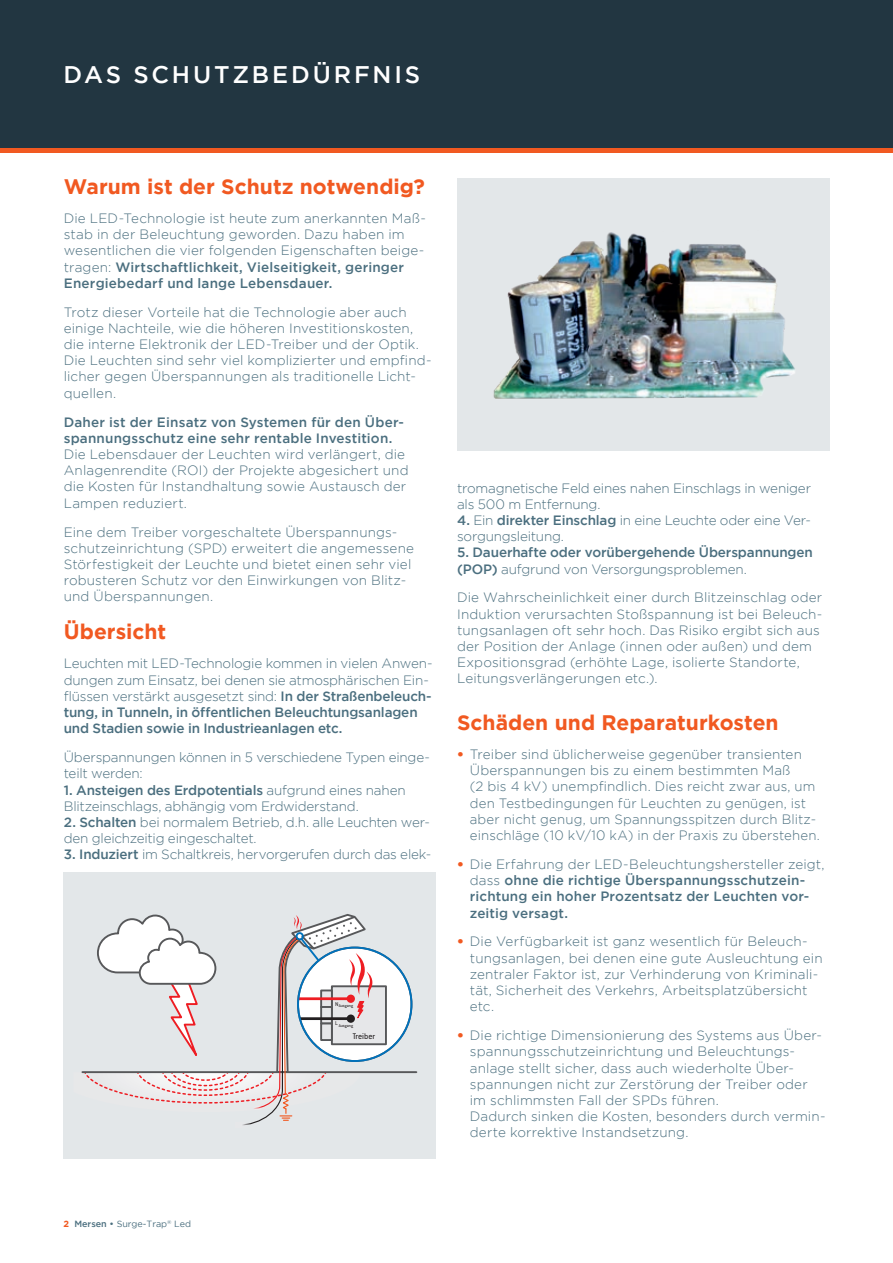
<style>
.page{position:relative;width:893px;height:1263px;background:#fff}
.page>*{position:absolute;margin:0;border:0;box-sizing:border-box;transform-origin:0 0}
.t1{font:500 24px "Gotham";letter-spacing:.115em;color:#fff}
.t2{font:700 21px "Gotham";color:#f15921}
.t3{font:300 13.5px/16.2px "Gotham";letter-spacing:.005em;color:#4b6f7f}
.t4{font:300 13.5px/16.2px "Gotham";letter-spacing:-.015em;color:#4b6f7f}
.t5{font:500 13.5px/16.2px "Gotham";letter-spacing:.01em;color:#4b6f7f}
.t6{font:500 13.5px/16.2px "Gotham";letter-spacing:-.01em;color:#4b6f7f}
.t7{font:9px "Gotham";color:#4b6f7f}
.t8{font:9px "Conduit ITC Std";color:#231f20}
.t9{font:4.65px "Conduit ITC Std";color:#231f20}
.s1{font-weight:500}
.s2{font-weight:300}
.s3{font-weight:900;color:#f15921}
.s4{font-weight:700;color:#f15921}
</style>
<div class="page">
<div style="left:0;top:0;width:893px;height:149px;background:#223641"></div>
<div style="left:0;top:148px;width:893px;height:5px;background:#f15921"></div>
<div style="left:64px;top:872px;width:372px;height:287px;background:#e3e7e9"></div>
<hr style="left:82px;top:1071px;width:334px;height:2px;background:#57585a">
<div style="left:298px;top:947px;width:113px;height:114px;background:#fff;border-radius:50%"></div>
<div style="left:332px;top:986px;width:54px;height:58px;background:#e6e7e9"></div>
<div style="left:331px;top:985px;width:56px;height:60px;border:2px solid #57585a"></div>
<svg style="left:81px;top:914px;width:292px;height:212px"></svg>
<img style="left:457px;top:179px;width:372px;height:272px">
<h1 class="t1" style="left:64px;top:61px;width:358px">DAS SCHUTZBEDÜRFNIS</h1>
<h2 class="t2" style="left:64px;top:174px;width:363px">Warum ist der Schutz notwendig?</h2>
<p class="t3" style="left:64px;top:210px;width:364px">Die LED-Technologie ist heute zum anerkannten Maß&shy;stab in der Beleuchtung geworden. Dazu haben im wesentlichen die vier folgenden Eigenschaften beige&shy;tragen: <span class="s1">Wirtschaftlichkeit, Vielseitigkeit, geringer Energiebedarf und lange Lebensdauer.</span></p>
<p class="t3" style="left:64px;top:304px;width:369px">Trotz dieser Vorteile hat die Technologie aber auch einige Nachteile, wie die höheren Investitionskosten, die interne Elektronik der LED-Treiber und der Optik.<br>Die Leuchten sind sehr viel komplizierter und empfind&shy;licher gegen Überspannungen als traditionelle Licht&shy;quellen.</p>
<p class="t5" style="left:64px;top:413px;width:342px">Daher ist der Einsatz von Systemen für den Über&shy;spannungsschutz eine sehr rentable Investition.</p>
<p class="t3" style="left:64px;top:446px;width:346px">Die Lebensdauer der Leuchten wird verlängert, die Anlagenrendite (ROI) der Projekte abgesichert und die Kosten für Instandhaltung sowie Austausch der Lampen reduziert.</p>
<p class="t3" style="left:64px;top:524px;width:352px">Eine dem Treiber vorgeschaltete Überspannungs&shy;schutzeinrichtung (SPD) erweitert die angemessene Störfestigkeit der Leuchte und bietet einen sehr viel robusteren Schutz vor den Einwirkungen von Blitz&shy;und Überspannungen.</p>
<h2 class="t2" style="left:64px;top:620px;width:104px">Übersicht</h2>
<p class="t4" style="left:64px;top:655px;width:370px">Leuchten mit LED-Technologie kommen in vielen Anwen&shy;dungen zum Einsatz, bei denen sie atmosphärischen Ein&shy;flüssen verstärkt ausgesetzt sind: <span class="s1">In der Straßenbeleuch&shy;tung, in Tunneln, in öffentlichen Beleuchtungsanlagen und Stadien sowie in Industrieanlagen etc.</span></p>
<p class="t4" style="left:64px;top:749px;width:368px">Überspannungen können in 5 verschiedene Typen einge&shy;teilt werden:</p>
<p class="t4" style="left:64px;top:781px;width:343px"><span class="s1">1. Ansteigen des Erdpotentials</span> aufgrund eines nahen<br>Blitzeinschlags, abhängig vom Erdwiderstand.</p>
<p class="t4" style="left:64px;top:814px;width:368px"><span class="s1">2. Schalten</span> bei normalem Betrieb, d.h. alle Leuchten wer&shy;den gleichzeitig eingeschaltet.</p>
<p class="t4" style="left:64px;top:846px;width:369px"><span class="s1">3. Induziert</span> im Schaltkreis, hervorgerufen durch das elek-</p>
<p class="t9" style="left:335px;top:1002px;width:20px"><sup>N</sup> Ausgang</p>
<p class="t9" style="left:335px;top:1022px;width:20px"><sup>L</sup> Ausgang</p>
<p class="t8" style="left:353px;top:1030px;width:24px">Treiber</p>
<p class="t4" style="left:457px;top:479px;width:355px">tromagnetische Feld eines nahen Einschlags in weniger als 500 m Entfernung.</p>
<p class="t4" style="left:457px;top:512px;width:355px"><span class="s1">4.</span> Ein <span class="s1">direkter Einschlag</span> in eine Leuchte oder eine Ver&shy;sorgungsleitung.</p>
<p class="t6" style="left:457px;top:544px;width:357px">5. Dauerhafte oder vorübergehende Überspannungen (POP) <span class="s2">aufgrund von Versorgungsproblemen.</span></p>
<p class="t3" style="left:457px;top:589px;width:367px">Die Wahrscheinlichkeit einer durch Blitzeinschlag oder Induktion verursachten Stoßspannung ist bei Beleuch&shy;tungsanlagen oft sehr hoch. Das Risiko ergibt sich aus der Position der Anlage (innen oder außen) und dem Expositionsgrad (erhöhte Lage, isolierte Standorte, Leitungsverlängerungen etc.).</p>
<h2 class="t2" style="left:457px;top:710px;width:323px">Schäden und Reparaturkosten</h2>
<p class="t3" style="left:470px;top:746px;width:352px;text-indent:-13px"><span class="s3">•</span> Treiber sind üblicherweise gegenüber transienten Überspannungen bis zu einem bestimmten Maß<br>(2 bis 4 kV) unempfindlich. Dies reicht zwar aus, um den Testbedingungen für Leuchten zu genügen, ist aber nicht genug, um Spannungsspitzen durch Blitz&shy;einschläge (10 kV/10 kA) in der Praxis zu überstehen.</p>
<p class="t5" style="left:470px;top:856px;width:356px;text-indent:-13px"><span class="s3">•</span> <span class="s2">Die Erfahrung der LED-Beleuchtungshersteller zeigt, dass</span> ohne die richtige Überspannungsschutzein&shy;richtung ein hoher Prozentsatz der Leuchten vor&shy;zeitig versagt.</p>
<p class="t3" style="left:470px;top:933px;width:354px;text-indent:-13px"><span class="s3">•</span> Die Verfügbarkeit ist ganz wesentlich für Beleuch&shy;tungsanlagen, bei denen eine gute Ausleuchtung ein zentraler Faktor ist, zur Verhinderung von Kriminali&shy;tät, Sicherheit des Verkehrs, Arbeitsplatzübersicht etc.</p>
<p class="t3" style="left:470px;top:1027px;width:357px;text-indent:-13px"><span class="s3">•</span> Die richtige Dimensionierung des Systems aus Über&shy;spannungsschutzeinrichtung und Beleuchtungs&shy;anlage stellt sicher, dass auch wiederholte Über&shy;spannungen nicht zur Zerstörung der Treiber oder im schlimmsten Fall der SPDs führen.<br>Dadurch sinken die Kosten, besonders durch vermin&shy;derte korrektive Instandsetzung.</p>
<p class="t7" style="left:63px;top:1219px;width:129px"><span class="s4">2</span> <span class="s1">Mersen •</span> Surge-Trap<sup>®</sup> Led</p>
</div>
